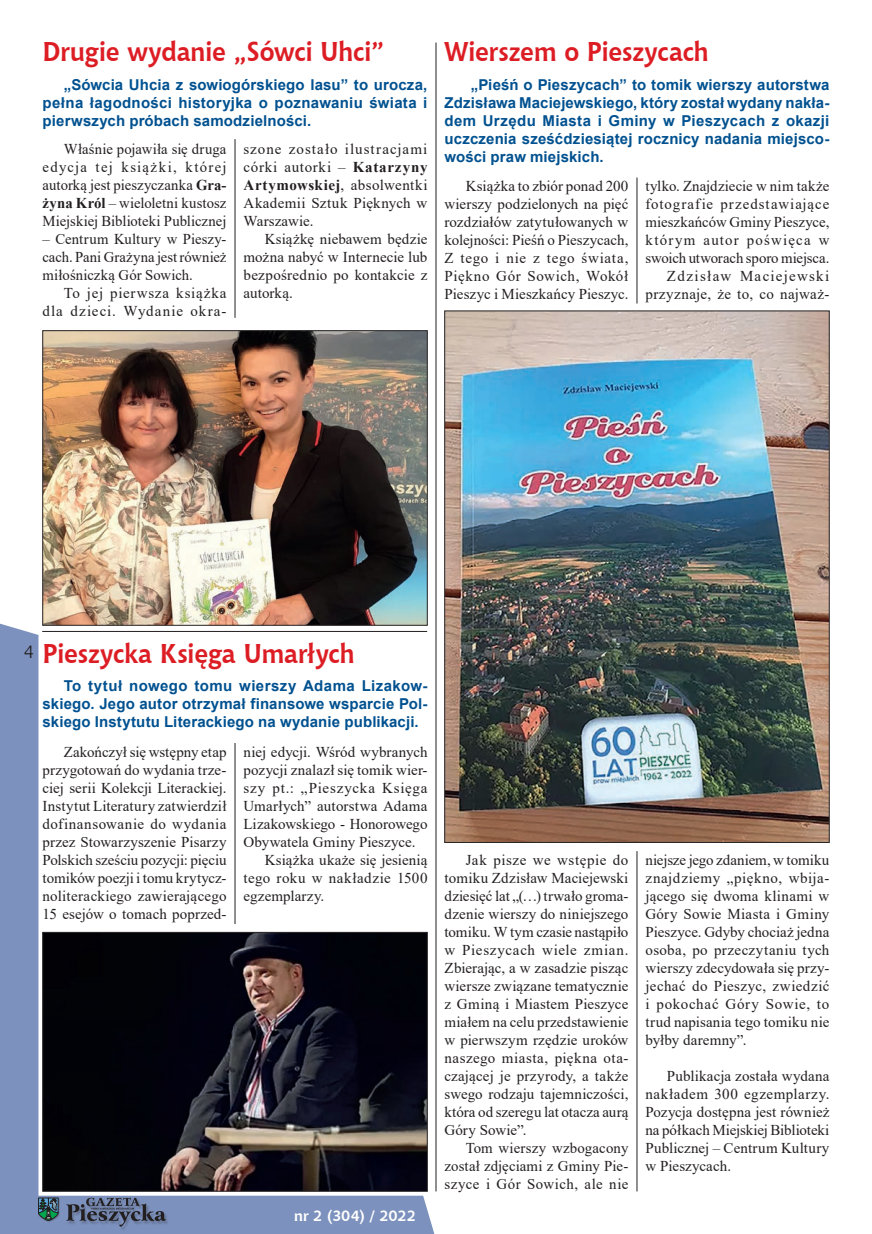
<style>
.page{position:relative;width:872px;height:1234px;background:#fff}
.page>*{position:absolute;margin:0;border:0;box-sizing:border-box;transform-origin:0 0}
.t1{font:700 27px "Chianti BT";letter-spacing:-.005em;color:#dd1d24;scale:.93 1}
.t2{font:18px "Chianti BT";color:#231f20}
.t3{font:15px/18px "Times New Roman";letter-spacing:.01em;color:#231f20;text-align:justify}
.t4{font:700 15px/18px "Arial";letter-spacing:.01em;color:#015190;text-align:justify}
.t5{font:15px/18px "Times New Roman";letter-spacing:.06em;color:#231f20;text-align:right}
.t6{font:15px "Times New Roman";letter-spacing:.05em;color:#231f20}
.t7{font:15px "Times New Roman";letter-spacing:.03em;color:#231f20}
.t8{font:700 15px "Chianti BT";letter-spacing:-.005em;color:#fff}
.s1{font-weight:700}
</style>
<div class="page">
<svg style="left:0;top:619px;width:437px;height:614px"></svg>
<hr style="left:42px;top:631px;width:385px;height:1px;background:#231f20">
<hr style="left:435px;top:43px;width:1px;height:1148px;background:#231f20">
<hr style="left:235px;top:139px;width:1px;height:179px;background:#231f20">
<hr style="left:235px;top:742px;width:1px;height:181px;background:#231f20">
<svg style="left:42px;top:931px;width:386px;height:260px;background:#19171e"></svg>
<img style="left:42px;top:330px;width:386px;height:295px">
<hr style="left:636px;top:850px;width:1px;height:341px;background:#231f20">
<img style="left:444px;top:310px;width:385px;height:532px">
<hr style="left:636px;top:177px;width:1px;height:126px;background:#231f20">
<h1 class="t1" style="left:43px;top:33px;width:369px">Drugie wydanie „Sówci Uhci”</h1>
<p class="t4" style="left:43px;top:76px;width:386px;text-indent:21px">„Sówcia Uhcia z sowiogórskiego lasu” to urocza, pełna łagodności historyjka o poznawaniu świata i pierwszych próbach samodzielności.</p>
<p class="t3" style="left:43px;top:139px;width:185px;text-indent:21px">Właśnie pojawiła się druga edycja tej książki, której autorką jest pieszyczanka <span class="s1">Gra&shy;żyna Król</span> – wieloletni kustosz Miejskiej Biblioteki Publicznej</p>
<p class="t3" style="left:43px;top:229px;width:185px">– Centrum Kultury w Pieszy&shy;cach. Pani Grażyna jest również miłośniczką Gór Sowich.</p>
<p class="t5" style="left:43px;top:283px;width:185px">To jej pierwsza książka dla dzieci. Wydanie okra-</p>
<p class="t3" style="left:243px;top:139px;width:185px">szone zostało ilustracjami córki autorki – <span class="s1">Katarzyny Artymowskiej</span>, absolwentki Akademii Sztuk Pięknych w Warszawie.</p>
<p class="t3" style="left:243px;top:229px;width:185px;text-indent:21px">Książkę niebawem będzie można nabyć w Internecie lub bezpośrednio po kontakcie z autorką.</p>
<h1 class="t1" style="left:444px;top:33px;width:286px">Wierszem o Pieszycach</h1>
<p class="t4" style="left:444px;top:76px;width:386px;text-indent:26px">„Pieśń o Pieszycach” to tomik wierszy autorstwa Zdzisława Maciejewskiego, który został wydany nakła&shy;dem Urzędu Miasta i Gminy w Pieszycach z okazji uczczenia sześćdziesiątej rocznicy nadania miejsco&shy;wości praw miejskich.</p>
<p class="t3" style="left:444px;top:176px;width:185px;text-indent:21px">Książka to zbiór ponad 200 wierszy podzielonych na pięć rozdziałów zatytułowanych w kolejności: Pieśń o Pieszycach, Z tego i nie z tego świata, Piękno Gór Sowich, Wokół Pieszyc i Mieszkańcy Pieszyc.</p>
<p class="t3" style="left:645px;top:176px;width:185px;text-align:right">tylko. Znajdziecie w nim także fotografie przedstawiające mieszkańców Gminy Pieszyce, którym autor poświęca w swoich utworach sporo miejsca.<br>Zdzisław Maciejewski przyznaje, że to, co najważ-</p>
<p class="t2" style="left:24px;top:639px;width:12px">4</p>
<h1 class="t1" style="left:43px;top:634px;width:337px">Pieszycka Księga Umarłych</h1>
<p class="t4" style="left:43px;top:676px;width:386px;text-indent:21px">To tytuł nowego tomu wierszy Adama Lizakow&shy;skiego. Jego autor otrzymał finansowe wsparcie Pol&shy;skiego Instytutu Literackiego na wydanie publikacji.</p>
<p class="t3" style="left:43px;top:741px;width:185px;text-indent:21px">Zakończył się wstępny etap przygotowań do wydania trze&shy;ciej serii Kolekcji Literackiej.<br>Instytut Literatury zatwierdził dofinansowanie do wydania przez Stowarzyszenie Pisarzy Polskich sześciu pozycji: pięciu tomików poezji i tomu krytycz&shy;noliterackiego zawierającego 15 esejów o tomach poprzed-</p>
<p class="t3" style="left:243px;top:741px;width:185px">niej edycji. Wśród wybranych</p>
<p class="t3" style="left:243px;top:759px;width:185px">pozycji znalazł się tomik wier-</p>
<p class="t6" style="left:243px;top:776px;width:185px">szy pt.: „Pieszycka Księga</p>
<p class="t3" style="left:243px;top:795px;width:185px">Umarłych” autorstwa Adama</p>
<p class="t3" style="left:243px;top:813px;width:185px">Lizakowskiego - Honorowego</p>
<p class="t3" style="left:243px;top:831px;width:173px">Obywatela Gminy Pieszyce.</p>
<p class="t3" style="left:265px;top:849px;width:164px">Książka ukaże się jesienią</p>
<p class="t7" style="left:243px;top:866px;width:185px">tego roku w nakładzie 1500</p>
<p class="t3" style="left:243px;top:885px;width:82px">egzemplarzy.</p>
<p class="t8" style="left:294px;top:1204px;width:123px">nr 2 (304) / 2022</p>
<p class="t3" style="left:444px;top:850px;width:185px;text-indent:21px">Jak pisze we wstępie do tomiku Zdzisław Maciejewski dziesięć lat „(…) trwało groma&shy;dzenie wierszy do niniejszego tomiku. W tym czasie nastąpiło w Pieszycach wiele zmian.<br>Zbierając, a w zasadzie pisząc wiersze związane tematycznie z Gminą i Miastem Pieszyce miałem na celu przedstawienie w pierwszym rzędzie uroków naszego miasta, piękna ota&shy;czającej je przyrody, a także swego rodzaju tajemniczości, która od szeregu lat otacza aurą Góry Sowie”.</p>
<p class="t3" style="left:444px;top:1138px;width:185px;text-indent:21px">Tom wierszy wzbogacony został zdjęciami z Gminy Pie&shy;szyce i Gór Sowich, ale nie</p>
<p class="t3" style="left:645px;top:850px;width:185px">niejsze jego zdaniem, w tomiku znajdziemy „piękno, wbija&shy;jącego się dwoma klinami w Góry Sowie Miasta i Gminy Pieszyce. Gdyby chociaż jedna osoba, po przeczytaniu tych wierszy zdecydowała się przy&shy;jechać do Pieszyc, zwiedzić i pokochać Góry Sowie, to trud napisania tego tomiku nie byłby daremny”.</p>
<p class="t3" style="left:645px;top:1066px;width:185px;text-indent:21px">Publikacja została wydana nakładem 300 egzemplarzy.<br>Pozycja dostępna jest również na półkach Miejskiej Biblioteki Publicznej – Centrum Kultury w Pieszycach.</p>
</div>
